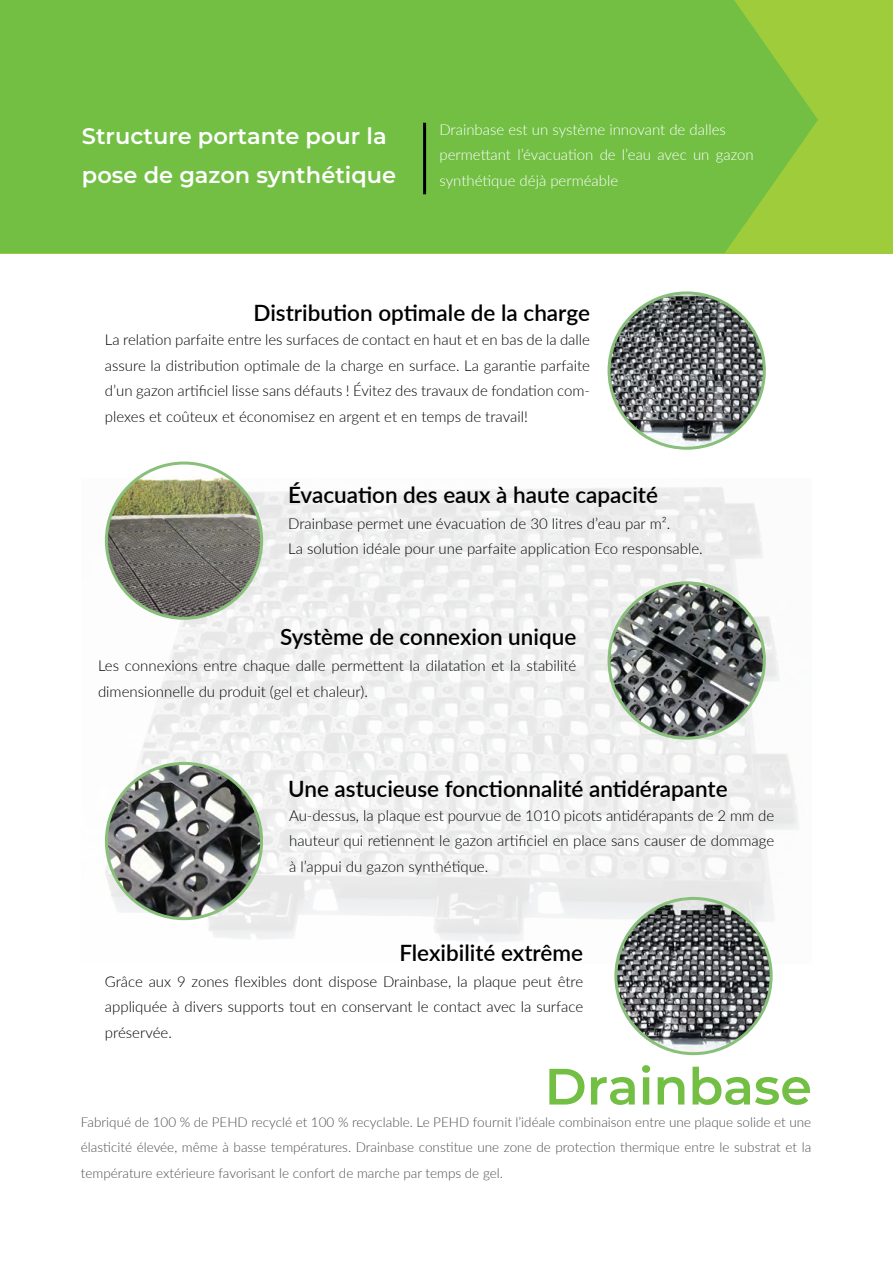
<style>
.page{position:relative;width:893px;height:1263px;background:#fff}
.page>*{position:absolute;margin:0;border:0;box-sizing:border-box;transform-origin:0 0}
.t1{font:600 51px "Montserrat";color:#72bf44}
.t2{font:600 22.5px "Lato";color:#000}
.t3{font:600 22.5px/39px "Montserrat";color:#fff}
.t4{font:300 15px/25.5px "Lato";color:#000;text-align:justify}
.t5{font:300 15px/25.5px "Lato";color:#fff}
.t6{font:300 13.5px/25.5px "Lato";color:#4d4d4f;text-align:justify}
</style>
<div class="page">
<img style="left:104px;top:478px;width:695px;height:483px">
<div style="left:0;top:0;width:893px;height:253px;background:#9fcc3b"></div>
<div style="left:0;top:0;width:818px;height:253px;background:#72bf44"></div>
<hr style="left:423px;top:123px;width:3px;height:71px;background:#000">
<img style="left:106px;top:463px;width:156px;height:155px;border-radius:78px">
<div style="left:105px;top:461px;width:158px;height:159px;border:3px solid #88bf7a;border-radius:50%"></div>
<img style="left:609px;top:583px;width:155px;height:155px;border-radius:78px">
<div style="left:608px;top:581px;width:158px;height:159px;border:3px solid #88bf7a;border-radius:50%"></div>
<img style="left:106px;top:763px;width:156px;height:156px;border-radius:78px">
<div style="left:105px;top:762px;width:158px;height:158px;border:3px solid #88bf7a;border-radius:50%"></div>
<img style="left:609px;top:295px;width:155px;height:153px">
<div style="left:608px;top:291px;width:158px;height:159px;border:3px solid #88bf7a;border-radius:50%"></div>
<img style="left:616px;top:898px;width:155px;height:156px;border-radius:78px">
<div style="left:614px;top:897px;width:159px;height:158px;border:3px solid #88bf7a;border-radius:50%"></div>
<h2 class="t3" style="left:82px;top:116px;width:316px">Structure portante pour la pose de gazon synthétique</h2>
<p class="t5" style="left:439px;top:116px;width:316px">Drainbase est un système innovant de dalles permettant l’évacuation de l’eau avec un gazon synthétique déjà perméable</p>
<h2 class="t2" style="left:253px;top:296px;width:338px">Distribution optimale de la charge</h2>
<p class="t4" style="left:105px;top:326px;width:487px">La relation parfaite entre les surfaces de contact en haut et en bas de la dalle assure la distribution optimale de la charge en surface. La garantie parfaite d’un gazon artificiel lisse sans défauts ! Évitez des travaux de fondation com&shy;plexes et coûteux et économisez en argent et en temps de travail!</p>
<h2 class="t2" style="left:288px;top:478px;width:371px">Évacuation des eaux à haute capacité</h2>
<p class="t4" style="left:288px;top:510px;width:416px">Drainbase permet une évacuation de 30 litres d’eau par m².<br>La solution idéale pour une parfaite application Eco responsable.</p>
<h2 class="t2" style="left:280px;top:621px;width:298px">Système de connexion unique</h2>
<p class="t4" style="left:98px;top:653px;width:480px">Les connexions entre chaque dalle permettent la dilatation et la stabilité dimensionnelle du produit (gel et chaleur).</p>
<h2 class="t2" style="left:288px;top:772px;width:441px">Une astucieuse fonctionnalité antidérapante</h2>
<p class="t4" style="left:289px;top:802px;width:487px">Au-dessus, la plaque est pourvue de 1010 picots antidérapants de 2 mm de hauteur qui retiennent le gazon artificiel en place sans causer de dommage à l’appui du gazon synthétique.</p>
<h2 class="t2" style="left:399px;top:936px;width:185px">Flexibilité extrême</h2>
<p class="t4" style="left:105px;top:968px;width:480px">Grâce aux 9 zones flexibles dont dispose Drainbase, la plaque peut être appliquée à divers supports tout en conservant le contact avec la surface préservée.</p>
<h1 class="t1" style="left:545px;top:1050px;width:269px">Drainbase</h1>
<p class="t6" style="left:81px;top:1108px;width:732px">Fabriqué de 100 % de PEHD recyclé et 100 % recyclable. Le PEHD fournit l’idéale combinaison entre une plaque solide et une élasticité élevée, même à basse températures. Drainbase constitue une zone de protection thermique entre le substrat et la température extérieure favorisant le confort de marche par temps de gel.</p>
</div>
